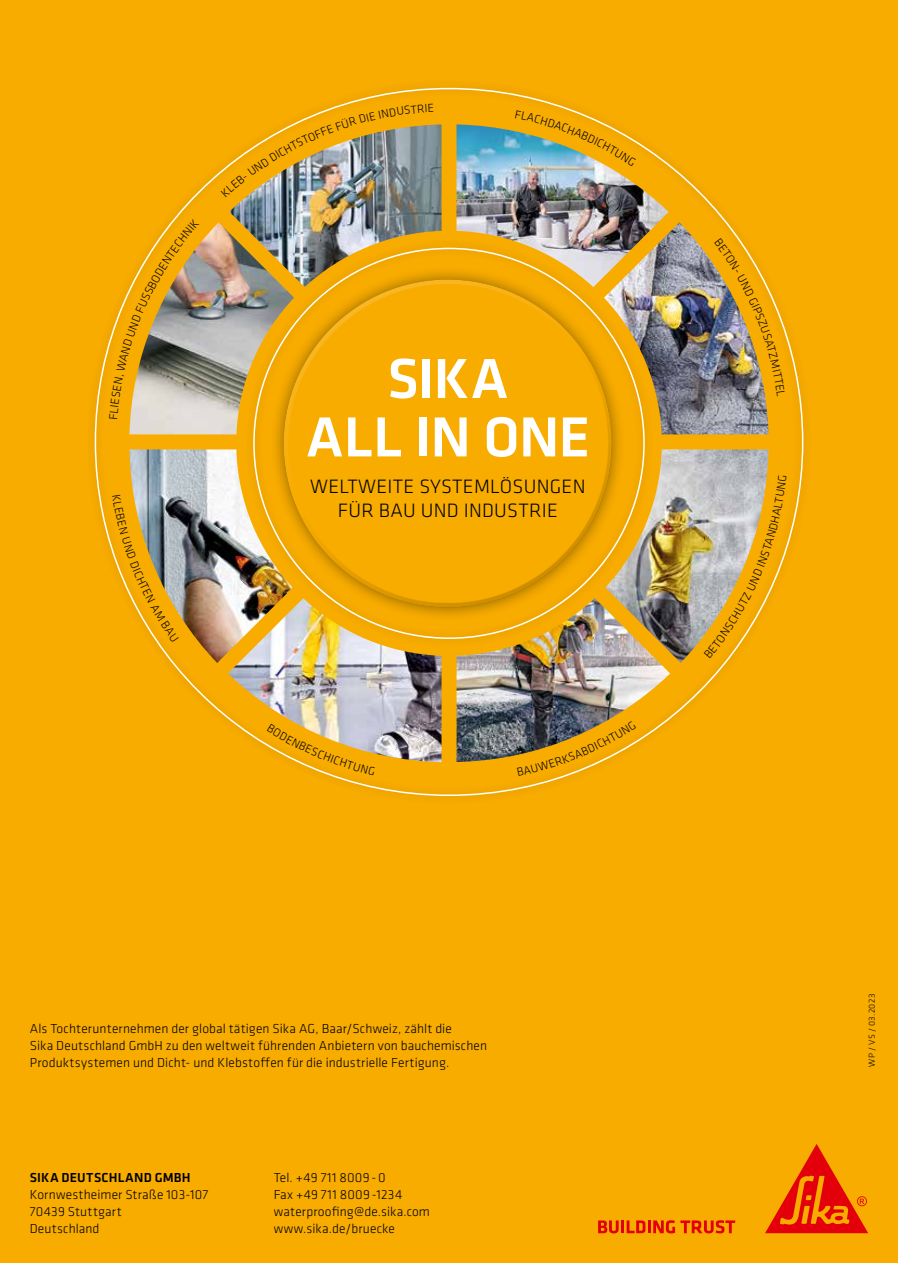
<style>
.page{position:relative;width:898px;height:1263px;background:#fff}
.page>*{position:absolute;margin:0;border:0;box-sizing:border-box;transform-origin:0 0}
.t1{font:500 58.35px/58.3px "Klavika";letter-spacing:-.015em;color:#fff;text-align:center}
.t2{font:300 20.1px/24.2px "Klavika";letter-spacing:.015em;color:#000;text-align:center}
.t3{font:300 13.5px/17px "Klavika";letter-spacing:.005em;color:#000}
.t4{font:500 13.5px "Klavika";letter-spacing:.015em;color:#000}
.t5{font:300 9px "Klavika";letter-spacing:.045em;color:#000}
</style>
<div class="page">
<div style="left:0;top:0;width:897px;height:1263px;background:#f8ac00"></div>
<svg style="left:598px;top:1220px;width:76px;height:13px"></svg>
<svg style="left:680px;top:1220px;width:55px;height:13px"></svg>
<svg style="left:765px;top:1144px;width:102px;height:89px"></svg>
<div style="left:86px;top:79px;width:726px;height:726px;background:#000;opacity:.25"></div>
<div style="left:244px;top:239px;width:409px;height:409px;background:#000;opacity:.25"></div>
<div style="left:269px;top:265px;width:357px;height:357px;background:#000;opacity:.43"></div>
<div style="left:281px;top:279px;width:330px;height:244px;background:#fff;opacity:.25"></div>
<div style="left:281px;top:340px;width:330px;height:269px;background:#000;opacity:.25"></div>
<svg style="left:109px;top:219px;width:90px;height:200px"></svg>
<img style="left:714px;top:238px;width:70px;height:159px">
<svg style="left:515px;top:110px;width:121px;height:56px"></svg>
<svg style="left:267px;top:724px;width:108px;height:51px"></svg>
<svg style="left:517px;top:721px;width:119px;height:55px"></svg>
<svg style="left:112px;top:494px;width:67px;height:148px"></svg>
<svg style="left:703px;top:475px;width:83px;height:183px"></svg>
<img style="left:221px;top:104px;width:212px;height:93px">
<h1 class="t1" style="left:306px;top:348px;width:285px">SIKA<br>ALL IN ONE</h1>
<h2 class="t2" style="left:310px;top:474px;width:276px">WELTWEITE SYSTEMLÖSUNGEN<br>FÜR BAU UND INDUSTRIE</h2>
<p class="t3" style="left:30px;top:1019px;width:458px">Als Tochterunternehmen der global tätigen Sika AG, Baar/Schweiz, zählt die<br>Sika Deutschland GmbH zu den weltweit führenden Anbietern von bauchemischen<br>Produktsystemen und Dicht- und Klebstoffen für die industrielle Fertigung.</p>
<p class="t4" style="left:30px;top:1169px;width:162px">SIKA DEUTSCHLAND GMBH</p>
<p class="t3" style="left:30px;top:1186px;width:180px">Kornwestheimer Straße 103-107<br>70439 Stuttgart<br>Deutschland</p>
<p class="t3" style="left:273px;top:1169px;width:158px">Tel. +49 711 8009-0<br>Fax +49 711 8009-1234 waterproofing@de.sika.com www.sika.de/bruecke</p>
<p class="t5" style="left:866px;top:1066px;width:74px;rotate:-90deg">WP / VS / 03.2023</p>
</div>
